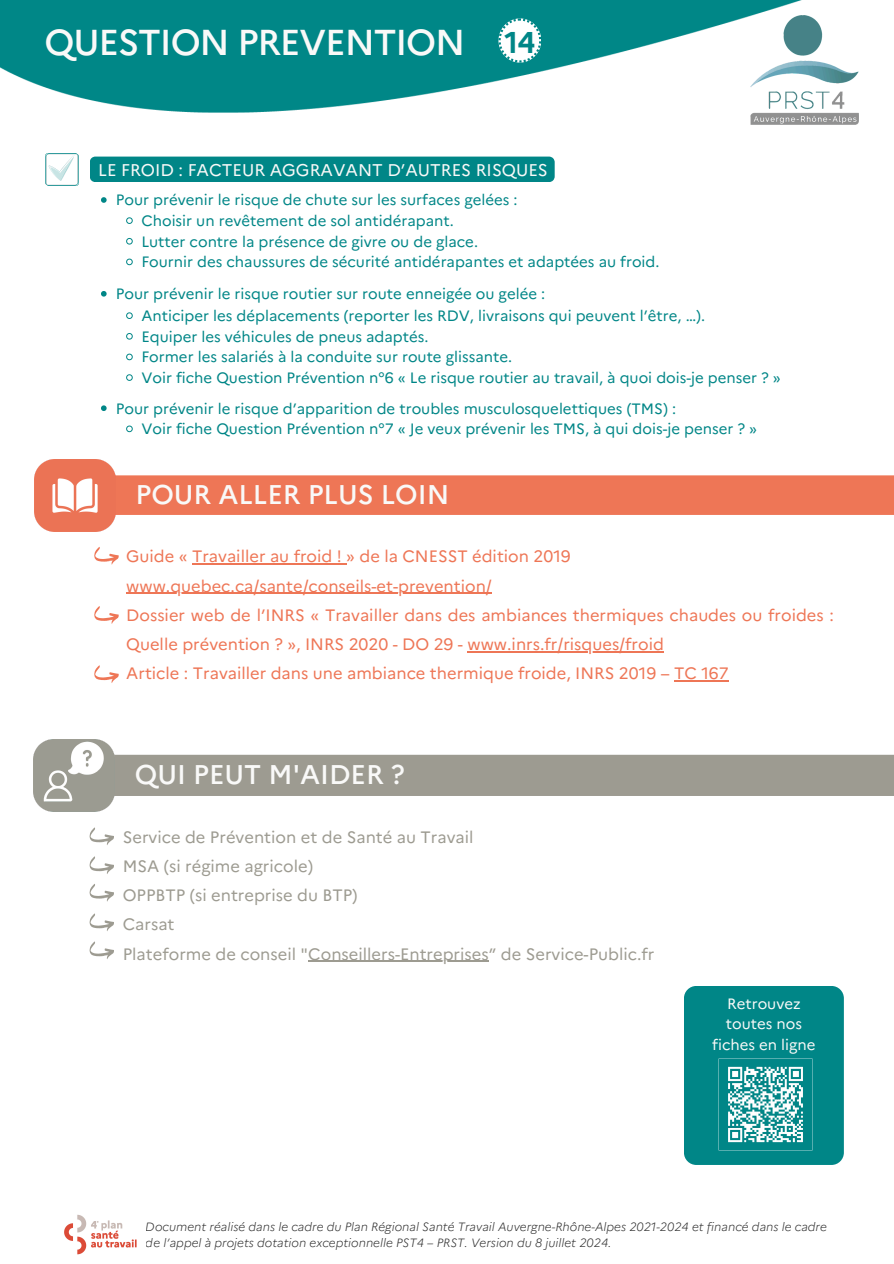
<style>
.page{position:relative;width:894px;height:1264px;background:#fff}
.page>*{position:absolute;margin:0;border:0;box-sizing:border-box;transform-origin:0 0}
.t1{font:500 36px "Marianne";letter-spacing:-.03em;color:#f9f9f8}
.t2{font:700 30px "Marianne";color:#008687}
.t3{font:500 27px "Marianne";color:#f9f9f8}
.t4{font:16.95px "Marianne";color:#f9f9f8}
.t5{font:16.5px/29.2px "Marianne";color:#ee7656}
.t6{font:16.5px/29.2px "Marianne";color:#9d9b91}
.t7{font:15px "Marianne";color:#008687}
.t8{font:15px/20.2px "Marianne";color:#f9f9f8;text-align:center}
.t9{font:italic 300 12px/16px "Marianne";color:#000}
</style>
<div class="page">
<img style="left:750px;top:112px;width:108px;height:13px">
<img style="left:0;top:0;width:859px;height:112px">
<div style="left:683px;top:985px;width:160px;height:179px;background:#008687;border-radius:12px"></div>
<img style="left:718px;top:1058px;width:94px;height:92px">
<div style="left:114px;top:754px;width:779px;height:42px;background:#9d9b91"></div>
<img style="left:33px;top:739px;width:81px;height:72px">
<div style="left:115px;top:475px;width:778px;height:40px;background:#ee7656"></div>
<img style="left:34px;top:459px;width:81px;height:72px">
<svg style="left:94px;top:547px;width:25px;height:17px"></svg>
<hr style="left:192px;top:563px;width:154px;height:1px;background:#ee7656">
<hr style="left:126px;top:593px;width:365px;height:1px;background:#ee7656">
<hr style="left:467px;top:651px;width:196px;height:1px;background:#ee7656">
<hr style="left:673px;top:680px;width:55px;height:1px;background:#ee7656">
<svg style="left:94px;top:665px;width:25px;height:18px"></svg>
<svg style="left:94px;top:606px;width:25px;height:18px"></svg>
<svg style="left:89px;top:884px;width:25px;height:17px"></svg>
<svg style="left:89px;top:913px;width:25px;height:18px"></svg>
<hr style="left:308px;top:960px;width:180px;height:1px;background:#9d9b91">
<svg style="left:89px;top:827px;width:25px;height:18px"></svg>
<svg style="left:89px;top:856px;width:25px;height:18px"></svg>
<svg style="left:89px;top:941px;width:25px;height:18px"></svg>
<img style="left:64px;top:1214px;width:73px;height:41px">
<svg style="left:498px;top:18px;width:43px;height:44px"></svg>
<div style="left:90px;top:157px;width:464px;height:25px;background:#008687"></div>
<img style="left:45px;top:153px;width:33px;height:33px">
<svg style="left:101px;top:197px;width:6px;height:6px"></svg>
<svg style="left:126px;top:217px;width:7px;height:7px"></svg>
<svg style="left:126px;top:238px;width:7px;height:7px"></svg>
<svg style="left:126px;top:258px;width:7px;height:7px"></svg>
<svg style="left:101px;top:291px;width:6px;height:5px"></svg>
<svg style="left:126px;top:312px;width:7px;height:7px"></svg>
<svg style="left:126px;top:333px;width:7px;height:7px"></svg>
<svg style="left:126px;top:353px;width:7px;height:7px"></svg>
<svg style="left:126px;top:374px;width:7px;height:7px"></svg>
<svg style="left:101px;top:405px;width:6px;height:6px"></svg>
<svg style="left:126px;top:425px;width:7px;height:7px"></svg>
<p class="t1" style="left:44px;top:14px;width:422px">QUESTION PREVENTION</p>
<p class="t2" style="left:504px;top:19px;width:32px">14</p>
<p class="t4" style="left:98px;top:156px;width:451px">LE FROID : FACTEUR AGGRAVANT D’AUTRES RISQUES</p>
<p class="t7" style="left:116px;top:188px;width:403px">Pour prévenir le risque de chute sur les surfaces gelées :</p>
<p class="t7" style="left:141px;top:209px;width:314px">Choisir un revêtement de sol antidérapant.</p>
<h4 class="t7" style="left:141px;top:229px;width:338px">Lutter contre la présence de givre ou de glace.</h4>
<p class="t7" style="left:141px;top:250px;width:519px">Fournir des chaussures de sécurité antidérapantes et adaptées au froid.</p>
<h2 class="t7" style="left:116px;top:282px;width:431px">Pour prévenir le risque routier sur route enneigée ou gelée :</h2>
<p class="t7" style="left:141px;top:304px;width:565px">Anticiper les déplacements (reporter les RDV, livraisons qui peuvent l’être, …).</p>
<p class="t7" style="left:141px;top:324px;width:288px">Equiper les véhicules de pneus adaptés.</p>
<p class="t7" style="left:141px;top:345px;width:372px">Former les salariés à la conduite sur route glissante.</p>
<p class="t7" style="left:141px;top:366px;width:640px">Voir fiche Question Prévention n°6 « Le risque routier au travail, à quoi dois-je penser ? »</p>
<p class="t7" style="left:116px;top:396px;width:561px">Pour prévenir le risque d’apparition de troubles musculosquelettiques (TMS) :</p>
<h4 class="t7" style="left:141px;top:417px;width:617px">Voir fiche Question Prévention n°7 « Je veux prévenir les TMS, à qui dois-je penser ? »</h4>
<p class="t3" style="left:135px;top:473px;width:315px">POUR ALLER PLUS LOIN</p>
<p class="t5" style="left:126px;top:540px;width:446px">Guide « Travailler au froid ! » de la CNESST édition 2019</p>
<p class="t5" style="left:126px;top:570px;width:709px">www.quebec.ca/sante/conseils-et-prevention/<br>Dossier web de l’INRS « Travailler dans des ambiances thermiques chaudes ou froides :<br>Quelle prévention ? », INRS 2020 - DO 29 - www.inrs.fr/risques/froid</p>
<p class="t5" style="left:126px;top:657px;width:603px">Article : Travailler dans une ambiance thermique froide, INRS 2019 – TC 167</p>
<p class="t3" style="left:135px;top:753px;width:271px">QUI PEUT M'AIDER ?</p>
<p class="t6" style="left:123px;top:820px;width:352px">Service de Prévention et de Santé au Travail<br>MSA (si régime agricole)<br>OPPBTP (si entreprise du BTP)</p>
<p class="t6" style="left:123px;top:908px;width:53px">Carsat</p>
<p class="t6" style="left:123px;top:937px;width:533px">Plateforme de conseil "Conseillers-Entreprises” de Service-Public.fr</p>
<p class="t8" style="left:712px;top:992px;width:105px">Retrouvez toutes nos fiches en ligne</p>
<p class="t9" style="left:146px;top:1217px;width:682px">Document réalisé dans le cadre du Plan Régional Santé Travail Auvergne-Rhône-Alpes 2021-2024 et financé dans le cadre de l’appel à projets dotation exceptionnelle PST4 – PRST. Version du 8 juillet 2024.</p>
</div>
